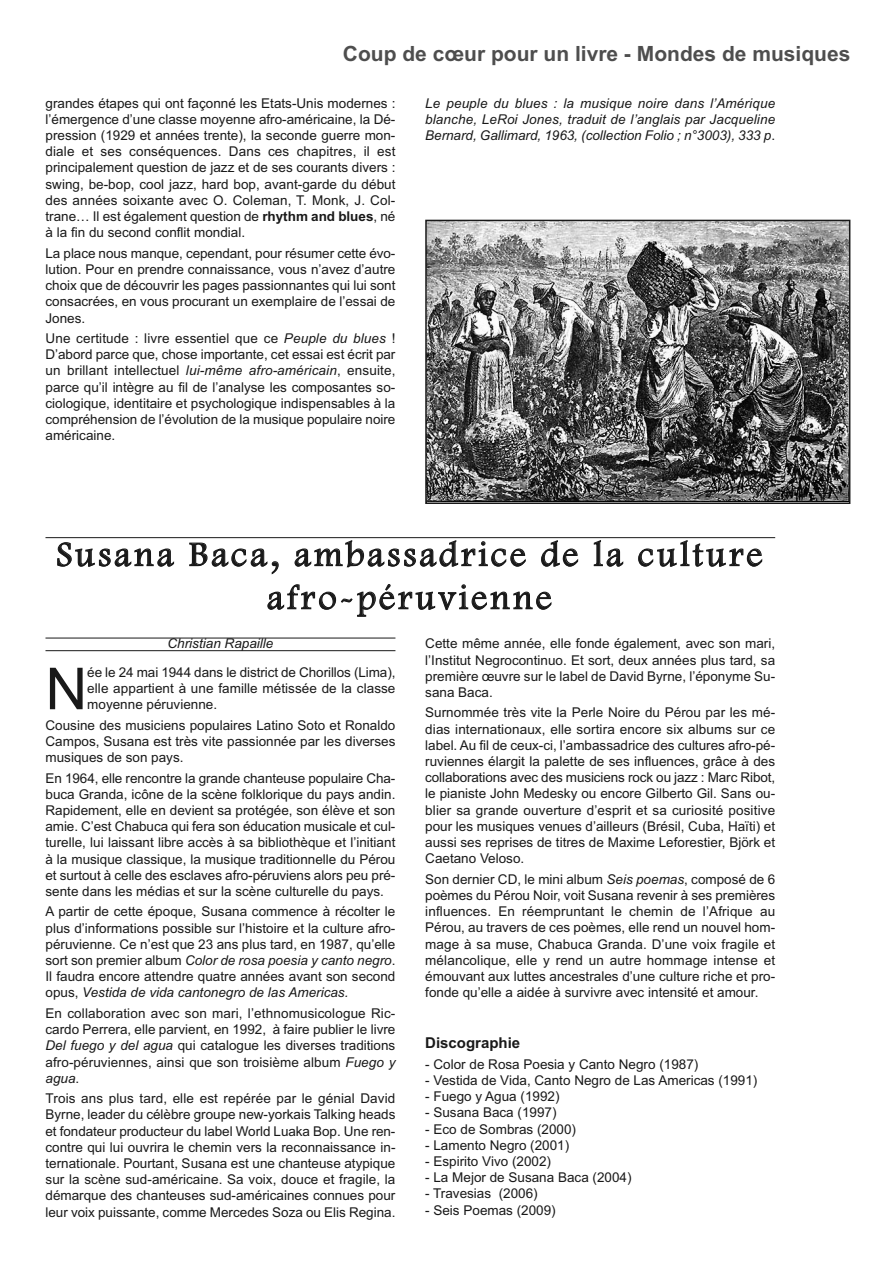
<style>
.page{position:relative;width:893px;height:1263px;background:#fff}
.page>*{position:absolute;margin:0;border:0;box-sizing:border-box;transform-origin:0 0}
.t1{font:57.9px "Arial";color:#191919}
.t2{font:36px/43.2px "Footlight MT Light";letter-spacing:.085em;color:#191919;text-align:center}
.t3{font:700 21px "Arial";color:#4e4e4e}
.t4{font:700 15px "Arial";color:#191919}
.t5{font:13.5px/16.2px "Arial";color:#191919;text-align:justify}
.t6{font:italic 13.5px/16.2px "Arial";color:#191919;text-align:justify}
.s1{font-weight:700}
.s2{font-style:italic}
.s3{font-style:normal}
</style>
<div class="page">
<hr style="left:45px;top:638px;width:350px;height:1px;background:#191919">
<hr style="left:45px;top:650px;width:350px;height:1px;background:#191919">
<hr style="left:45px;top:537px;width:730px;height:1px;background:#191919">
<img style="left:428px;top:223px;width:419px;height:278px">
<div style="left:425px;top:220px;width:425px;height:284px;border:2px solid #191919"></div>
<h3 class="t3" style="left:343px;top:41px;width:509px">Coup de cœur pour un livre - Mondes de musiques</h3>
<p class="t5" style="left:45px;top:95px;width:351px">grandes étapes qui ont façonné les Etats-Unis modernes : l’émergence d’une classe moyenne afro-américaine, la Dé&shy;pression (1929 et années trente), la seconde guerre mon&shy;diale et ses conséquences. Dans ces chapitres, il est principalement question de jazz et de ses courants divers : swing, be-bop, cool jazz, hard bop, avant-garde du début des années soixante avec O. Coleman, T. Monk, J. Col&shy;trane… Il est également question de <span class="s1">rhythm and blues</span>, né à la fin du second conflit mondial.</p>
<p class="t5" style="left:45px;top:245px;width:351px">La place nous manque, cependant, pour résumer cette évo&shy;lution. Pour en prendre connaissance, vous n’avez d’autre choix que de découvrir les pages passionnantes qui lui sont consacrées, en vous procurant un exemplaire de l’essai de Jones.</p>
<p class="t5" style="left:45px;top:330px;width:351px">Une certitude : livre essentiel que ce <span class="s2">Peuple du blues</span> !<br>D’abord parce que, chose importante, cet essai est écrit par un brillant intellectuel <span class="s2">lui-même afro-américain</span>, ensuite, parce qu’il intègre au fil de l’analyse les composantes so&shy;ciologique, identitaire et psychologique indispensables à la compréhension de l’évolution de la musique populaire noire américaine.</p>
<p class="t6" style="left:425px;top:95px;width:351px">Le peuple du blues : la musique noire dans l’Amérique blanche, LeRoi Jones, traduit de l’anglais par Jacqueline Bernard, Gallimard, 1963, (collection Folio ; n°3003), 333 p<span class="s3">.</span></p>
<h2 class="t2" style="left:56px;top:532px;width:708px">Susana Baca, ambassadrice de la culture afro-péruvienne</h2>
<p class="t6" style="left:168px;top:635px;width:107px">Christian Rapaille</p>
<h1 class="t1" style="left:45px;top:655px;width:43px">N</h1>
<p class="t5" style="left:87px;top:664px;width:310px">ée le 24 mai 1944 dans le district de Chorillos (Lima), elle appartient à une famille métissée de la classe moyenne péruvienne.</p>
<p class="t5" style="left:45px;top:717px;width:351px">Cousine des musiciens populaires Latino Soto et Ronaldo Campos, Susana est très vite passionnée par les diverses musiques de son pays.</p>
<p class="t5" style="left:45px;top:770px;width:351px">En 1964, elle rencontre la grande chanteuse populaire Cha&shy;buca Granda, icône de la scène folklorique du pays andin.<br>Rapidement, elle en devient sa protégée, son élève et son amie. C’est Chabuca qui fera son éducation musicale et cul&shy;turelle, lui laissant libre accès à sa bibliothèque et l’initiant à la musique classique, la musique traditionnelle du Pérou et surtout à celle des esclaves afro-péruviens alors peu pré&shy;sente dans les médias et sur la scène culturelle du pays.</p>
<p class="t5" style="left:45px;top:904px;width:351px">A partir de cette époque, Susana commence à récolter le plus d’informations possible sur l’histoire et la culture afro&shy;péruvienne. Ce n’est que 23 ans plus tard, en 1987, qu’elle sort son premier album <span class="s2">Color de rosa poesia y canto negro</span>.<br>Il faudra encore attendre quatre années avant son second opus, <span class="s2">Vestida de vida cantonegro de las Americas.</span></p>
<p class="t5" style="left:46px;top:1005px;width:351px">En collaboration avec son mari, l’ethnomusicologue Ric&shy;cardo Perrera, elle parvient, en 1992, à faire publier le livre <span class="s2">Del fuego y del agua</span> qui catalogue les diverses traditions afro-péruviennes, ainsi que son troisième album <span class="s2">Fuego y agua</span>.</p>
<p class="t5" style="left:46px;top:1090px;width:351px">Trois ans plus tard, elle est repérée par le génial David Byrne, leader du célèbre groupe new-yorkais Talking heads et fondateur producteur du label World Luaka Bop. Une ren&shy;contre qui lui ouvrira le chemin vers la reconnaissance in&shy;ternationale. Pourtant, Susana est une chanteuse atypique sur la scène sud-américaine. Sa voix, douce et fragile, la démarque des chanteuses sud-américaines connues pour leur voix puissante, comme Mercedes Soza ou Elis Regina.</p>
<p class="t5" style="left:425px;top:636px;width:351px">Cette même année, elle fonde également, avec son mari, l’Institut Negrocontinuo. Et sort, deux années plus tard, sa première œuvre sur le label de David Byrne, l’éponyme Su&shy;sana Baca.</p>
<p class="t5" style="left:425px;top:705px;width:351px">Surnommée très vite la Perle Noire du Pérou par les mé&shy;dias internationaux, elle sortira encore six albums sur ce label. Au fil de ceux-ci, l’ambassadrice des cultures afro-pé&shy;ruviennes élargit la palette de ses influences, grâce à des collaborations avec des musiciens rock ou jazz : Marc Ribot, le pianiste John Medesky ou encore Gilberto Gil. Sans ou&shy;blier sa grande ouverture d’esprit et sa curiosité positive pour les musiques venues d’ailleurs (Brésil, Cuba, Haïti) et aussi ses reprises de titres de Maxime Leforestier, Björk et Caetano Veloso.</p>
<p class="t5" style="left:425px;top:871px;width:351px">Son dernier CD, le mini album <span class="s2">Seis poemas</span>, composé de 6 poèmes du Pérou Noir, voit Susana revenir à ses premières influences. En réempruntant le chemin de l’Afrique au Pérou, au travers de ces poèmes, elle rend un nouvel hom&shy;mage à sa muse, Chabuca Granda. D’une voix fragile et mélancolique, elle y rend un autre hommage intense et émouvant aux luttes ancestrales d’une culture riche et pro&shy;fonde qu’elle a aidée à survivre avec intensité et amour.</p>
<p class="t4" style="left:425px;top:1034px;width:97px">Discographie</p>
<p class="t5" style="left:425px;top:1056px;width:275px">- Color de Rosa Poesia y Canto Negro (1987)</p>
<p class="t5" style="left:425px;top:1072px;width:334px">- Vestida de Vida, Canto Negro de Las Americas (1991)</p>
<p class="t5" style="left:425px;top:1088px;width:136px">- Fuego y Agua (1992)</p>
<p class="t5" style="left:425px;top:1105px;width:133px">- Susana Baca (1997)</p>
<p class="t5" style="left:425px;top:1121px;width:152px">- Eco de Sombras (2000)</p>
<p class="t5" style="left:425px;top:1137px;width:146px">- Lamento Negro (2001)</p>
<p class="t5" style="left:425px;top:1153px;width:127px">- Espirito Vivo (2002)</p>
<p class="t5" style="left:425px;top:1169px;width:208px">- La Mejor de Susana Baca (2004)</p>
<p class="t5" style="left:425px;top:1186px;width:114px">- Travesias (2006)</p>
<p class="t5" style="left:425px;top:1202px;width:132px">- Seis Poemas (2009)</p>
</div>
